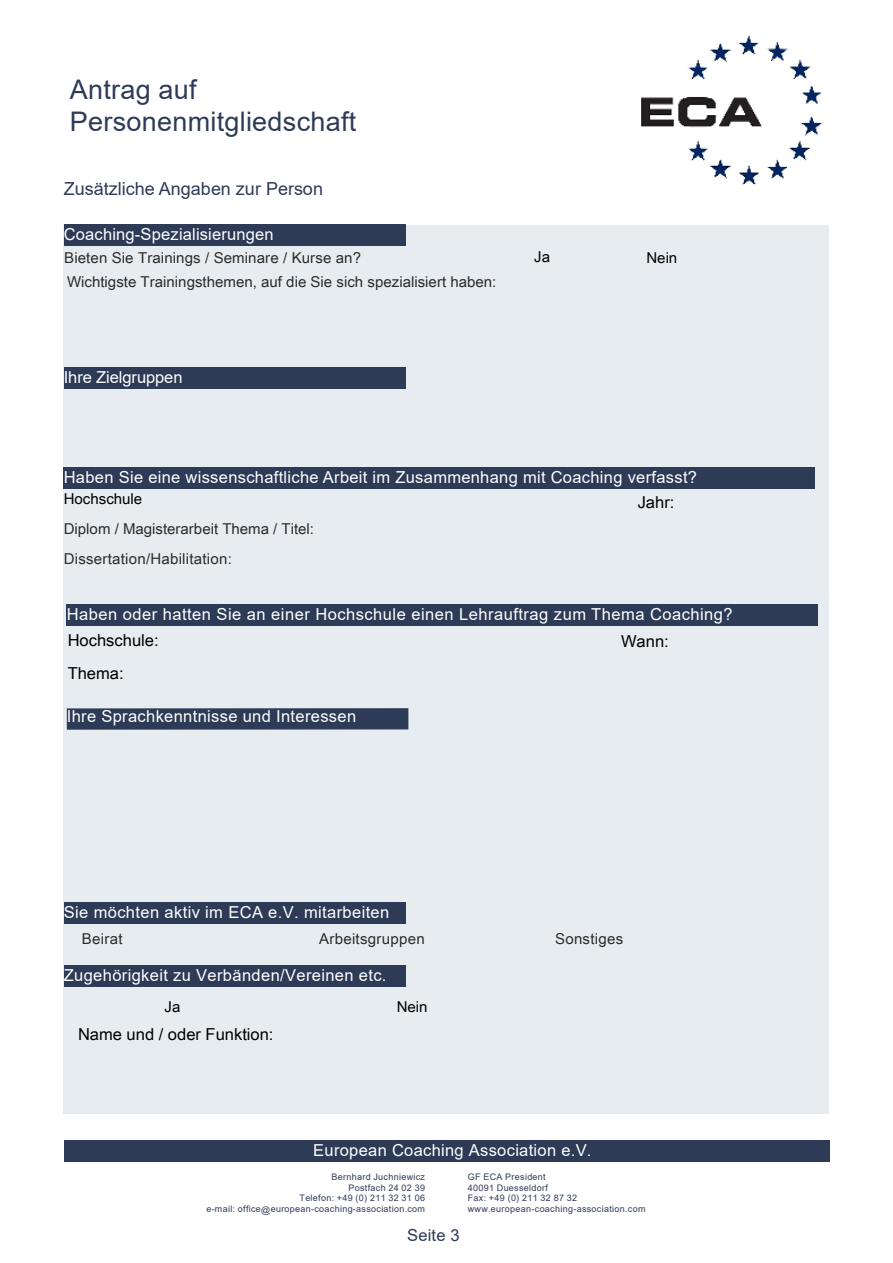
<style>
.page{position:relative;width:893px;height:1263px;background:#fff}
.page>*{position:absolute;margin:0;border:0;box-sizing:border-box;transform-origin:0 0}
.t1{font:27px/32.4px "Arial";letter-spacing:.01em;color:#2d3b56}
.t2{font:18px "Arial";color:#2d3b56}
.t3{font:16.5px "Arial";letter-spacing:.02em;color:#fefefe}
.t4{font:16.5px/33.2px "Arial Unicode MS";color:#000}
.t5{font:16.5px "Arial";letter-spacing:-.005em;color:#fefefe}
.t6{font:16.5px "Arial";letter-spacing:.01em;color:#2d3b56}
.t7{font:15px/24px "Arial Unicode MS";letter-spacing:.005em;color:#2c2b2a}
.t8{font:15px "Arial Unicode MS";color:#000}
.t9{font:9px/10.8px "Arial";letter-spacing:.035em;color:#2d3b56;text-align:right}
</style>
<div class="page">
<div style="left:64px;top:225px;width:765px;height:889px;background:#e7ecf0"></div>
<div style="left:64px;top:224px;width:341px;height:22px;background:#2d3b56"></div>
<div style="left:64px;top:367px;width:341px;height:22px;background:#2d3b56"></div>
<div style="left:64px;top:467px;width:751px;height:21px;background:#2d3b56"></div>
<div style="left:67px;top:604px;width:751px;height:21px;background:#2d3b56"></div>
<div style="left:67px;top:708px;width:341px;height:22px;background:#2d3b56"></div>
<div style="left:64px;top:902px;width:341px;height:21px;background:#2d3b56"></div>
<div style="left:64px;top:965px;width:341px;height:21px;background:#2d3b56"></div>
<div style="left:64px;top:1140px;width:765px;height:21px;background:#2d3b56"></div>
<img style="left:642px;top:35px;width:179px;height:149px">
<h1 class="t1" style="left:70px;top:75px;width:288px">Antrag auf<br>Personenmitgliedschaft</h1>
<p class="t2" style="left:64px;top:181px;width:261px">Zusätzliche Angaben zur Person</p>
<p class="t3" style="left:64px;top:228px;width:211px">Coaching-Spezialisierungen</p>
<p class="t7" style="left:64px;top:247px;width:434px">Bieten Sie Trainings / Seminare / Kurse an?<br>Wichtigste Trainingsthemen, auf die Sie sich spezialisiert haben:</p>
<p class="t8" style="left:534px;top:251px;width:17px">Ja</p>
<p class="t8" style="left:646px;top:252px;width:32px">Nein</p>
<p class="t5" style="left:64px;top:371px;width:120px">Ihre Zielgruppen</p>
<p class="t3" style="left:64px;top:471px;width:635px">Haben Sie eine wissenschaftliche Arbeit im Zusammenhang mit Coaching verfasst?</p>
<p class="t8" style="left:64px;top:493px;width:80px">Hochschule</p>
<p class="t7" style="left:64px;top:515px;width:252px;line-height:30.2px">Diplom / Magisterarbeit Thema / Titel:<br>Dissertation/Habilitation:</p>
<p class="t4" style="left:638px;top:487px;width:38px">Jahr:</p>
<p class="t3" style="left:67px;top:608px;width:667px">Haben oder hatten Sie an einer Hochschule einen Lehrauftrag zum Thema Coaching?</p>
<p class="t4" style="left:68px;top:625px;width:92px">Hochschule:<br>Thema:</p>
<p class="t4" style="left:621px;top:626px;width:49px">Wann:</p>
<p class="t3" style="left:67px;top:709px;width:291px">Ihre Sprachkenntnisse und Interessen</p>
<p class="t3" style="left:64px;top:906px;width:327px">Sie möchten aktiv im ECA e.V. mitarbeiten</p>
<p class="t7" style="left:82px;top:928px;width:42px">Beirat</p>
<p class="t7" style="left:319px;top:928px;width:107px">Arbeitsgruppen</p>
<p class="t7" style="left:555px;top:928px;width:70px">Sonstiges</p>
<p class="t3" style="left:64px;top:969px;width:324px">Zugehörigkeit zu Verbänden/Vereinen etc.</p>
<p class="t8" style="left:165px;top:1001px;width:17px">Ja</p>
<p class="t8" style="left:397px;top:1001px;width:32px">Nein</p>
<p class="t4" style="left:78px;top:1019px;width:197px">Name und / oder Funktion:</p>
<p class="t3" style="left:313px;top:1144px;width:280px">European Coaching Association e.V.</p>
<p class="t9" style="left:206px;top:1172px;width:220px">Bernhard Juchniewicz<br>Postfach 24 02 39<br>Telefon: +49 (0) 211 32 31 06<br>e-mail: office@european-coaching-association.com</p>
<p class="t9" style="left:468px;top:1172px;width:179px;text-align:left">GF ECA President<br>40091 Duesseldorf<br>Fax: +49 (0) 211 32 87 32 www.european-coaching-association.com</p>
<p class="t6" style="left:407px;top:1229px;width:54px">Seite 3</p>
</div>
